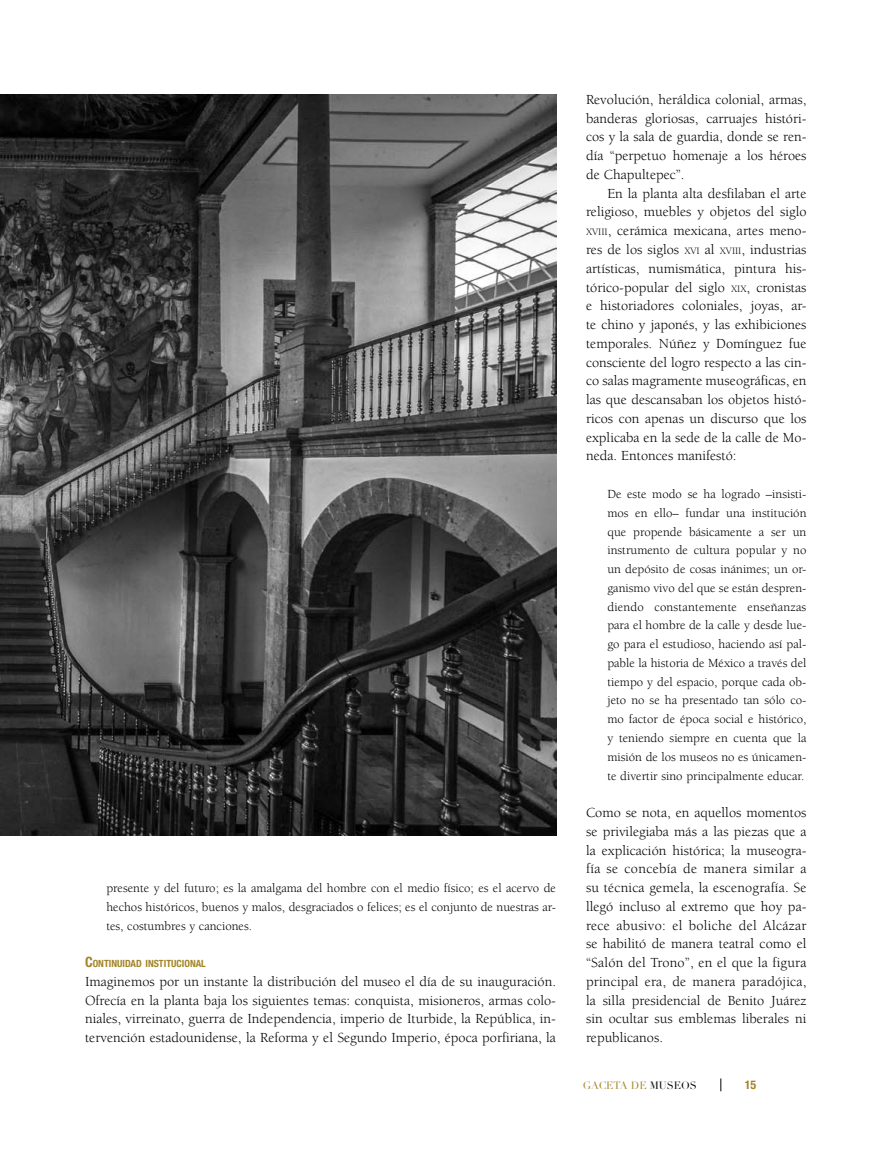
<style>
.page{position:relative;width:881px;height:1149px;background:#fff}
.page>*{position:absolute;margin:0;border:0;box-sizing:border-box;transform-origin:0 0}
.t1{font:14.25px/18.8px "Berkeley";color:#000;text-align:justify}
.t2{font:12.75px/18.8px "Berkeley";color:#000;text-align:justify}
.t3{font:700 condensed 12px "Helvetica Neue";color:#a38528}
.t4{font:10.5px "Didot LH";letter-spacing:-.005em;color:#a38528}
.t5{font:700 condensed 10.05px "Helvetica Neue";color:#a38528}
.s1{font-size:14.25px}
.s2{font-size:10.05px}
.s3{color:#000}
</style>
<div class="page">
<svg style="left:720px;top:1078px;width:1px;height:12px"></svg>
<img style="left:0;top:94px;width:556px;height:741px">
<p class="t2" style="left:106px;top:878px;width:451px">presente y del futuro; es la amalgama del hombre con el medio físico; es el acervo de hechos históricos, buenos y malos, desgraciados o felices; es el conjunto de nuestras ar&shy;tes, costumbres y canciones.</p>
<p class="t5" style="left:85px;top:957px;width:122px"><span class="s1">C</span>ONTINUIDAD INSTITUCIONAL</p>
<p class="t1" style="left:85px;top:972px;width:472px">Imaginemos por un instante la distribución del museo el día de su inauguración.<br>Ofrecía en la planta baja los siguientes temas: conquista, misioneros, armas colo&shy;niales, virreinato, guerra de Independencia, imperio de Iturbide, la República, in&shy;tervención estadounidense, la Reforma y el Segundo Imperio, época porfiriana, la</p>
<p class="t1" style="left:585px;top:90px;width:222px">Revolución, heráldica colonial, armas, banderas gloriosas, carruajes históri&shy;cos y la sala de guardia, donde se ren&shy;día “perpetuo homenaje a los héroes de Chapultepec”.</p>
<p class="t1" style="left:585px;top:184px;width:222px;text-indent:21px">En la planta alta desfilaban el arte religioso, muebles y objetos del siglo <span class="s2">XVIII</span>, cerámica mexicana, artes meno&shy;res de los siglos <span class="s2">XVI</span> al <span class="s2">XVIII</span>, industrias artísticas, numismática, pintura his&shy;tórico-popular del siglo <span class="s2">XIX</span>, cronistas e historiadores coloniales, joyas, ar&shy;te chino y japonés, y las exhibiciones temporales. Núñez y Domínguez fue consciente del logro respecto a las cin&shy;co salas magramente museográficas, en las que descansaban los objetos histó&shy;ricos con apenas un discurso que los explicaba en la sede de la calle de Mo&shy;neda. Entonces manifestó:</p>
<p class="t2" style="left:607px;top:484px;width:200px">De este modo se ha logrado –insisti&shy;mos en ello– fundar una institución que propende básicamente a ser un instrumento de cultura popular y no un depósito de cosas inánimes; un or&shy;ganismo vivo del que se están despren&shy;diendo constantemente enseñanzas para el hombre de la calle y desde lue&shy;go para el estudioso, haciendo así pal&shy;pable la historia de México a través del tiempo y del espacio, porque cada ob&shy;jeto no se ha presentado tan sólo co&shy;mo factor de época social e histórico, y teniendo siempre en cuenta que la misión de los museos no es únicamen&shy;te divertir sino principalmente educar.</p>
<p class="t1" style="left:585px;top:803px;width:222px">Como se nota, en aquellos momentos se privilegiaba más a las piezas que a la explicación histórica; la museogra&shy;fía se concebía de manera similar a su técnica gemela, la escenografía. Se llegó incluso al extremo que hoy pa&shy;rece abusivo: el boliche del Alcázar se habilitó de manera teatral como el “Salón del Trono”, en el que la figura principal era, de manera paradójica, la silla presidencial de Benito Juárez sin ocultar sus emblemas liberales ni republicanos.</p>
<p class="t4" style="left:582px;top:1078px;width:115px">GACETA DE <span class="s3">MUSEOS</span></p>
<p class="t3" style="left:744px;top:1077px;width:13px">15</p>
</div>
